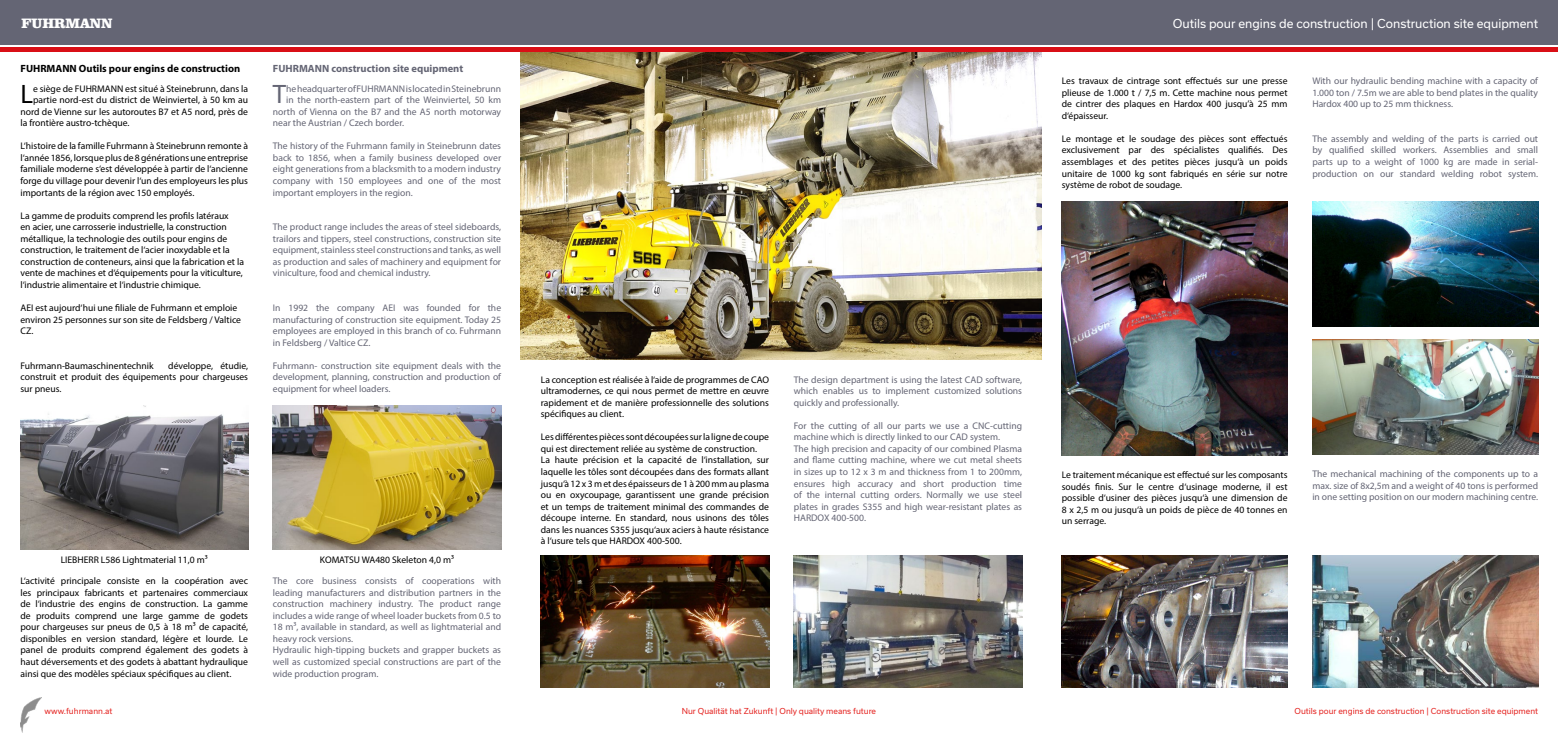
<style>
.page{position:relative;width:1558px;height:737px;background:#fff}
.page>*{position:absolute;margin:0;border:0;box-sizing:border-box;transform-origin:0 0}
.t1{font:26.78px "Myriad Pro";color:#000}
.t2{font:26.78px "Myriad Pro";color:#646574}
.t3{font:900 14px "Clarendon BT";color:#fff}
.t4{font:11.81px "Usual";color:#fff}
.t5{font:700 10.5px "Myriad Pro";color:#000}
.t6{font:700 10.5px "Myriad Pro";color:#646574}
.t7{font:9.62px/11.5px "Myriad Pro";color:#000;text-align:justify}
.t8{font:9.62px/11.5px "Myriad Pro";color:#646574;text-align:justify}
.t9{font:7.88px "Usual";color:#e52724}
</style>
<div class="page">
<img style="left:521px;top:52px;width:521px;height:308px">
<div style="left:0;top:0;width:1558px;height:45px;background:#646574"></div>
<div style="left:0;top:47px;width:1558px;height:5px;background:#d90f16"></div>
<img style="left:20px;top:697px;width:22px;height:35px">
<img style="left:20px;top:405px;width:228px;height:144px">
<img style="left:273px;top:405px;width:228px;height:144px">
<img style="left:541px;top:556px;width:228px;height:131px">
<img style="left:794px;top:556px;width:228px;height:131px">
<img style="left:1312px;top:202px;width:226px;height:124px">
<img style="left:1312px;top:340px;width:226px;height:114px">
<img style="left:1062px;top:202px;width:225px;height:253px">
<img style="left:1062px;top:556px;width:225px;height:131px">
<img style="left:1312px;top:556px;width:226px;height:131px">
<h2 class="t3" style="left:21px;top:14px;width:93px">FUHRMANN</h2>
<p class="t5" style="left:20px;top:62px;width:221px">FUHRMANN Outils pour engins de construction</p>
<p class="t6" style="left:273px;top:61px;width:192px">FUHRMANN construction site equipment</p>
<h1 class="t1" style="left:20px;top:78px;width:14px">L</h1>
<p class="t7" style="left:33px;top:82px;width:216px">e siège de FUHRMANN est situé à Steinebrunn, dans la</p>
<p class="t7" style="left:33px;top:94px;width:216px">partie nord-est du district de Weinviertel, à 50 km au</p>
<p class="t7" style="left:20px;top:105px;width:229px">nord de Vienne sur les autoroutes B7 et A5 nord, près de</p>
<p class="t7" style="left:20px;top:117px;width:110px">la frontière austro-tchèque.</p>
<p class="t7" style="left:20px;top:140px;width:229px">L‘histoire de la famille Fuhrmann à Steinebrunn remonte à l‘année 1856, lorsque plus de 8 générations une entreprise familiale moderne s‘est développée à partir de l‘ancienne forge du village pour devenir l‘un des employeurs les plus importants de la région avec 150 employés.</p>
<p class="t7" style="left:20px;top:209px;width:225px;text-align:left">La gamme de produits comprend les profils latéraux<br>en acier, une carrosserie industrielle, la construction métallique, la technologie des outils pour engins de construction, le traitement de l‘acier inoxydable et la construction de conteneurs, ainsi que la fabrication et la vente de machines et d‘équipements pour la viticulture, l‘industrie alimentaire et l‘industrie chimique.</p>
<p class="t7" style="left:20px;top:302px;width:222px;text-align:left">AEI est aujourd‘hui une filiale de Fuhrmann et emploie environ 25 personnes sur son site de Feldsberg / Valtice<br>CZ.</p>
<p class="t7" style="left:20px;top:360px;width:135px">Fuhrmann-Baumaschinentechnik</p>
<p class="t7" style="left:20px;top:360px;width:229px;text-indent:148px">développe, étudie, construit et produit des équipements pour chargeuses sur pneus.</p>
<h1 class="t2" style="left:273px;top:78px;width:15px">T</h1>
<p class="t8" style="left:286px;top:82px;width:216px">he headquarter of FUHRMANN is located in Steinebrunn</p>
<p class="t8" style="left:286px;top:94px;width:216px">in the north-eastern part of the Weinviertel, 50 km</p>
<p class="t8" style="left:273px;top:105px;width:230px">north of Vienna on the B7 and the A5 north motorway</p>
<p class="t8" style="left:273px;top:117px;width:133px">near the Austrian / Czech border.</p>
<p class="t8" style="left:273px;top:140px;width:230px">The history of the Fuhrmann family in Steinebrunn dates back to 1856, when a family business developed over eight generations from a blacksmith to a modern industry company with 150 employees and one of the most important employers in the region.</p>
<p class="t8" style="left:273px;top:221px;width:230px">The product range includes the areas of steel sideboards, trailors and tippers, steel constructions, construction site equipment, stainless steel constructions and tanks, as well as production and sales of machinery and equipment for viniculture, food and chemical industry.</p>
<p class="t8" style="left:273px;top:302px;width:230px">In 1992 the company AEI was founded for the manufacturing of construction site equipment. Today 25 employees are employed in this branch of co. Fuhrmann in Feldsberg / Valtice CZ.</p>
<p class="t8" style="left:273px;top:360px;width:230px">Fuhrmann- construction site equipment deals with the development, planning, construction and production of equipment for wheel loaders.</p>
<p class="t7" style="left:61px;top:554px;width:149px">LIEBHERR L586 Lightmaterial 11,0 m³</p>
<p class="t7" style="left:320px;top:554px;width:136px">KOMATSU WA480 Skeleton 4,0 m³</p>
<p class="t7" style="left:20px;top:575px;width:229px">L‘activité principale consiste en la coopération avec les principaux fabricants et partenaires commerciaux de l‘industrie des engins de construction. La gamme de produits comprend une large gamme de godets pour chargeuses sur pneus de 0,5 à 18 m³ de capacité, disponibles en version standard, légère et lourde. Le panel de produits comprend également des godets à haut déversements et des godets à abattant hydraulique ainsi que des modèles spéciaux spécifiques au client.</p>
<p class="t8" style="left:273px;top:575px;width:230px;text-align:left">The core business consists of cooperations with leading manufacturers and distribution partners in the construction machinery industry. The product range includes a wide range of wheel loader buckets from 0.5 to 18 m³, available in standard, as well as lightmaterial and heavy rock versions.<br>Hydraulic high-tipping buckets and grapper buckets as well as customized special constructions are part of the wide production program.</p>
<p class="t7" style="left:541px;top:373px;width:230px">La conception est réalisée à l‘aide de programmes de CAO ultramodernes, ce qui nous permet de mettre en œuvre rapidement et de manière professionnelle des solutions spécifiques au client.</p>
<p class="t7" style="left:541px;top:431px;width:230px;text-align:left">Les différentes pièces sont découpées sur la ligne de coupe qui est directement reliée au système de construction.<br>La haute précision et la capacité de l‘installation, sur laquelle les tôles sont découpées dans des formats allant jusqu‘à 12 x 3 m et des épaisseurs de 1 à 200 mm au plasma ou en oxycoupage, garantissent une grande précision et un temps de traitement minimal des commandes de découpe interne. En standard, nous usinons des tôles dans les nuances S355 jusqu‘aux aciers à haute résistance à l‘usure tels que HARDOX 400-500.</p>
<p class="t8" style="left:794px;top:373px;width:230px">The design department is using the latest CAD software, which enables us to implement customized solutions quickly and professionally.</p>
<p class="t8" style="left:794px;top:419px;width:230px;text-align:left">For the cutting of all our parts we use a CNC-cutting machine which is directly linked to our CAD system.<br>The high precision and capacity of our combined Plasma and flame cutting machine, where we cut metal sheets in sizes up to 12 x 3 m and thickness from 1 to 200mm, ensures high accuracy and short production time of the internal cutting orders. Normally we use steel plates in grades S355 and high wear-resistant plates as HARDOX 400-500.</p>
<p class="t4" style="left:1172px;top:16px;width:367px">Outils pour engins de construction | Construction site equipment</p>
<p class="t7" style="left:1062px;top:75px;width:227px">Les travaux de cintrage sont effectués sur une presse plieuse de 1.000 t / 7,5 m. Cette machine nous permet de cintrer des plaques en Hardox 400 jusqu’à 25 mm d‘épaisseur.</p>
<p class="t7" style="left:1062px;top:133px;width:227px">Le montage et le soudage des pièces sont effectués exclusivement par des spécialistes qualifiés. Des assemblages et des petites pièces jusqu‘à un poids unitaire de 1000 kg sont fabriqués en série sur notre système de robot de soudage.</p>
<p class="t8" style="left:1312px;top:75px;width:227px">With our hydraulic bending machine with a capacity of 1.000 ton / 7.5m we are able to bend plates in the quality Hardox 400 up to 25 mm thickness.</p>
<p class="t8" style="left:1312px;top:133px;width:227px">The assembly and welding of the parts is carried out by qualified skilled workers. Assemblies and small parts up to a weight of 1000 kg are made in serial&shy;production on our standard welding robot system.</p>
<p class="t7" style="left:1062px;top:469px;width:227px">Le traitement mécanique est effectué sur les composants soudés finis. Sur le centre d‘usinage moderne, il est possible d‘usiner des pièces jusqu‘à une dimension de 8 x 2,5 m ou jusqu‘à un poids de pièce de 40 tonnes en un serrage.</p>
<p class="t8" style="left:1312px;top:468px;width:227px">The mechanical machining of the components up to a max. size of 8x2,5m and a weight of 40 tons is performed in one setting position on our modern machining centre.</p>
<p class="t9" style="left:45px;top:706px;width:69px">www.fuhrmann.at</p>
<p class="t9" style="left:1294px;top:706px;width:245px">Outils pour engins de construction | Construction site equipment</p>
<p class="t9" style="left:682px;top:706px;width:196px">Nur Qualität hat Zukunft | Only quality means future</p>
</div>
